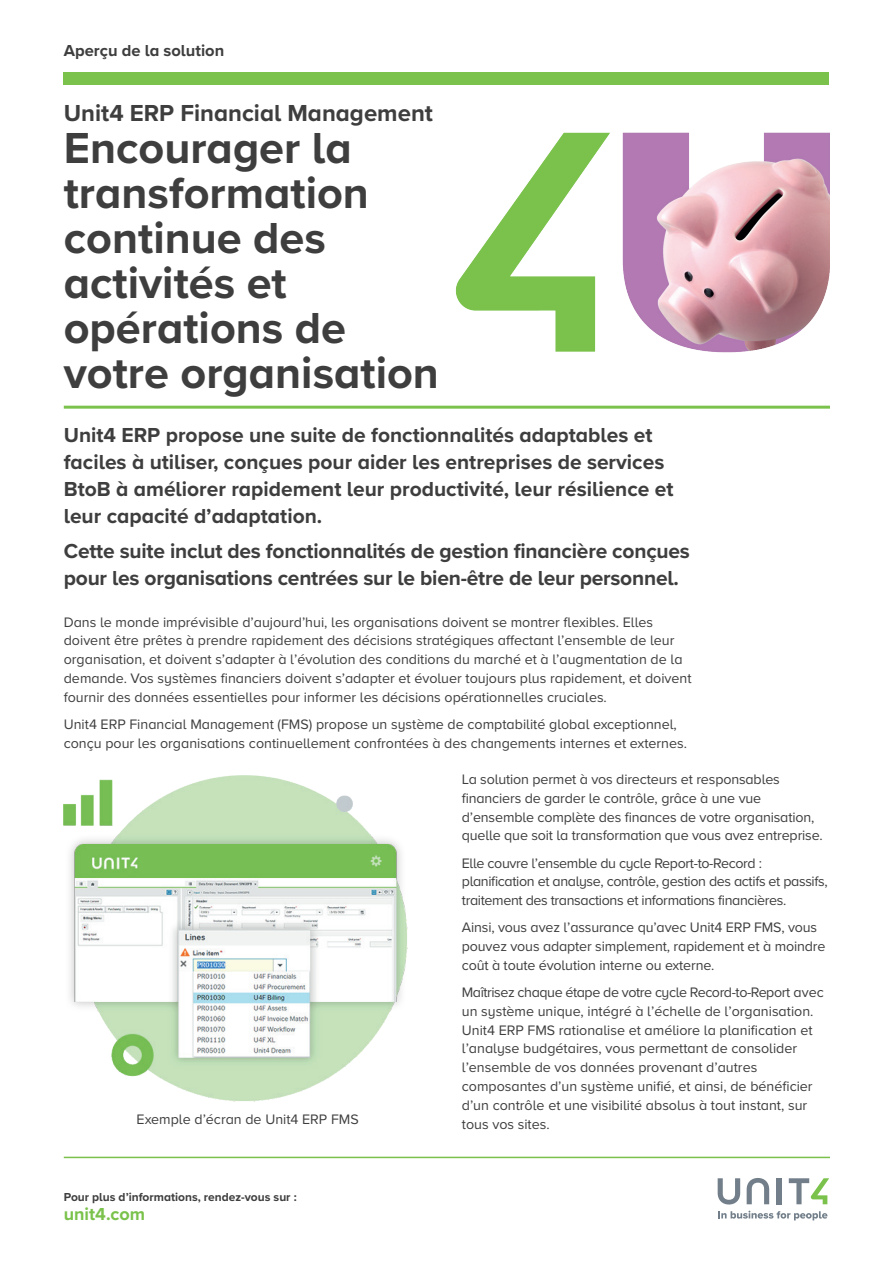
<style>
.page{position:relative;width:893px;height:1263px;background:#fff}
.page>*{position:absolute;margin:0;border:0;box-sizing:border-box;transform-origin:0 0}
.t1{font:700 45px/45px "Proxima Nova A";color:#3e3e3f}
.t2{font:700 24px "Proxima Nova A";color:#3e3e3f}
.t3{font:700 21px/27px "Proxima Nova A";color:#3e3e3f}
.t4{font:700 18px "Proxima Nova A";color:#7ac24b}
.t5{font:700 16.5px "Proxima Nova A";color:#3e3e3f}
.t6{font:14.25px/18.8px "Proxima Nova A";color:#3e3e3f}
.t7{font:14.25px/18.8px "Proxima Nova A";letter-spacing:-.025em;color:#3e3e3f}
.t8{font:700 12px "Proxima Nova A";color:#3e3e3f}
</style>
<div class="page">
<div style="left:64px;top:72px;width:765px;height:13px;background:#7ac24b"></div>
<hr style="left:64px;top:1157px;width:766px;height:1px;background:#7ac24b">
<svg style="left:718px;top:1211px;width:109px;height:9px"></svg>
<svg style="left:718px;top:1178px;width:22px;height:26px"></svg>
<svg style="left:747px;top:1178px;width:22px;height:26px"></svg>
<div style="left:777px;top:1178px;width:5px;height:26px;background:#727f8a"></div>
<svg style="left:789px;top:1178px;width:40px;height:26px"></svg>
<img style="left:456px;top:132px;width:373px;height:221px">
<hr style="left:64px;top:406px;width:766px;height:3px;background:#7ac24b">
<img style="left:64px;top:775px;width:344px;height:326px">
<p class="t5" style="left:64px;top:38px;width:162px">Aperçu de la solution</p>
<h2 class="t2" style="left:64px;top:95px;width:371px">Unit4 ERP Financial Management</h2>
<h1 class="t1" style="left:64px;top:125px;width:377px">Encourager la transformation continue des activités et opérations de votre organisation</h1>
<h3 class="t3" style="left:64px;top:421px;width:611px">Unit4 ERP propose une suite de fonctionnalités adaptables et faciles à utiliser, conçues pour aider les entreprises de services BtoB à améliorer rapidement leur productivité, leur résilience et leur capacité d’adaptation.</h3>
<h3 class="t3" style="left:64px;top:537px;width:628px">Cette suite inclut des fonctionnalités de gestion financière conçues pour les organisations centrées sur le bien-être de leur personnel.</h3>
<p class="t6" style="left:64px;top:612px;width:629px">Dans le monde imprévisible d’aujourd’hui, les organisations doivent se montrer flexibles. Elles doivent être prêtes à prendre rapidement des décisions stratégiques affectant l’ensemble de leur organisation, et doivent s’adapter à l’évolution des conditions du marché et à l’augmentation de la demande. Vos systèmes financiers doivent s’adapter et évoluer toujours plus rapidement, et doivent fournir des données essentielles pour informer les décisions opérationnelles cruciales.</p>
<p class="t6" style="left:64px;top:714px;width:625px">Unit4 ERP Financial Management (FMS) propose un système de comptabilité global exceptionnel, conçu pour les organisations continuellement confrontées à des changements internes et externes.</p>
<p class="t6" style="left:137px;top:1109px;width:224px">Exemple d’écran de Unit4 ERP FMS</p>
<p class="t8" style="left:64px;top:1188px;width:234px">Pour plus d’informations, rendez-vous sur :</p>
<p class="t4" style="left:64px;top:1201px;width:83px">unit4.com</p>
<p class="t6" style="left:462px;top:769px;width:362px">La solution permet à vos directeurs et responsables financiers de garder le contrôle, grâce à une vue d’ensemble complète des finances de votre organisation, quelle que soit la transformation que vous avez entreprise.</p>
<p class="t7" style="left:462px;top:853px;width:367px">Elle couvre l’ensemble du cycle Report-to-Record : planification et analyse, contrôle, gestion des actifs et passifs, traitement des transactions et informations financières.</p>
<p class="t6" style="left:462px;top:918px;width:365px">Ainsi, vous avez l’assurance qu’avec Unit4 ERP FMS, vous pouvez vous adapter simplement, rapidement et à moindre coût à toute évolution interne ou externe.</p>
<p class="t6" style="left:462px;top:982px;width:363px">Maîtrisez chaque étape de votre cycle Record-to-Report avec un système unique, intégré à l’échelle de l’organisation.<br>Unit4 ERP FMS rationalise et améliore la planification et l’analyse budgétaires, vous permettant de consolider l’ensemble de vos données provenant d’autres composantes d’un système unifié, et ainsi, de bénéficier d’un contrôle et une visibilité absolus à tout instant, sur tous vos sites.</p>
</div>
